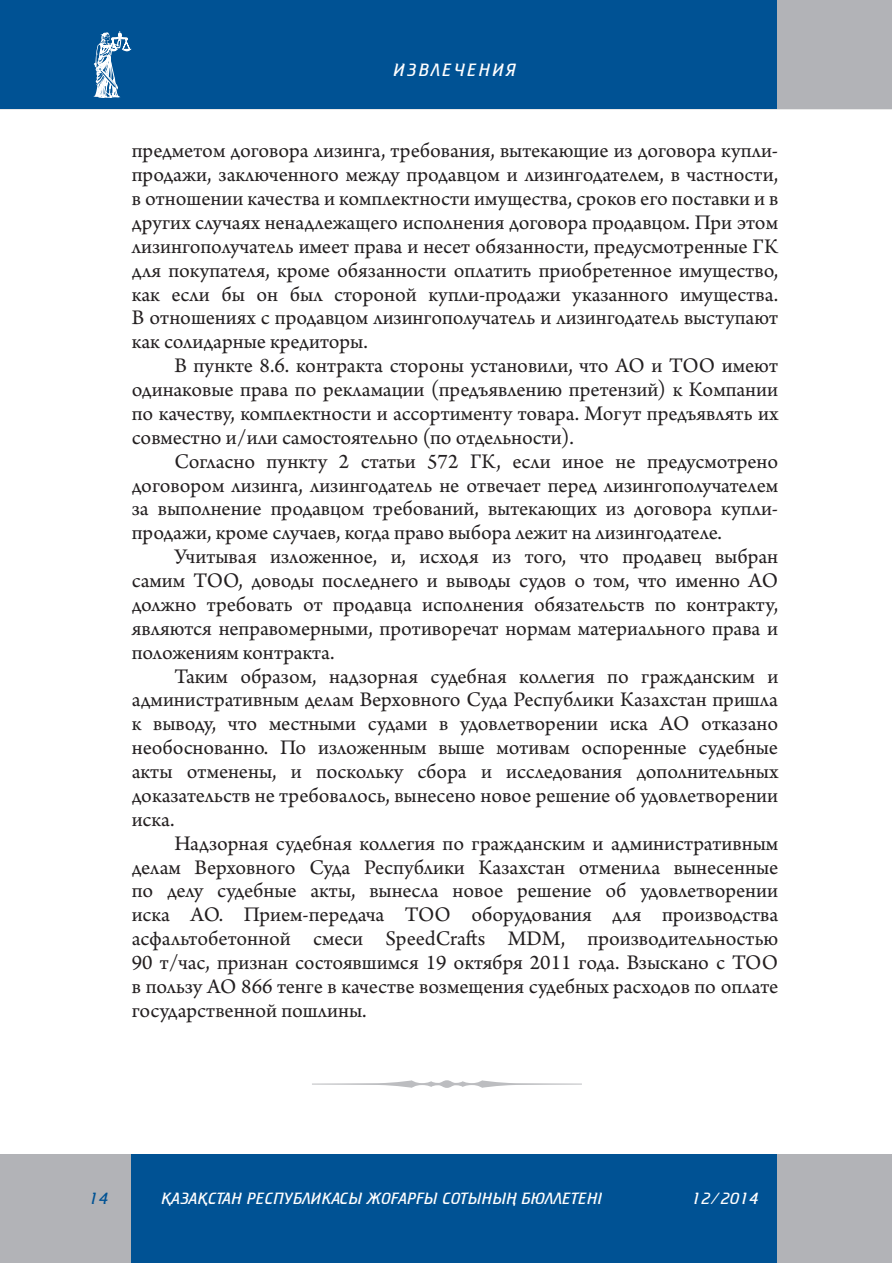
<style>
.page{position:relative;width:893px;height:1263px;background:#fff}
.page>*{position:absolute;margin:0;border:0;box-sizing:border-box;transform-origin:0 0}
.t1{font:21.9px/23.9px "Arno Pro";color:#231f20;text-align:justify}
.t2{font:300 18px "FK Cricket";letter-spacing:.11em;color:#fff}
.t3{font:300 16.5px "FK Cricket";color:#fff}
.t4{font:300 16.5px "FK Cricket";color:#005294}
</style>
<div class="page">
<div style="left:777px;top:1155px;width:114px;height:108px;background:#b2b3b7"></div>
<div style="left:130px;top:1155px;width:647px;height:108px;background:#005294"></div>
<div style="left:0;top:1155px;width:130px;height:108px;background:#b2b3b7"></div>
<div style="left:777px;top:0;width:114px;height:109px;background:#b2b3b7"></div>
<div style="left:0;top:0;width:777px;height:109px;background:#005294"></div>
<svg style="left:93px;top:31px;width:39px;height:67px"></svg>
<svg style="left:312px;top:1080px;width:270px;height:8px"></svg>
<p class="t2" style="left:394px;top:61px;width:124px">ИЗВЛЕЧЕНИЯ</p>
<p class="t1" style="left:132px;top:140px;width:648px">предметом договора лизинга, требования, вытекающие из договора купли&shy;продажи, заключенного между продавцом и лизингодателем, в частности, в отношении качества и комплектности имущества, сроков его поставки и в других случаях ненадлежащего исполнения договора продавцом. При этом лизингополучатель имеет права и несет обязанности, предусмотренные ГК для покупателя, кроме обязанности оплатить приобретенное имущество, как если бы он был стороной купли-продажи указанного имущества.<br>В отношениях с продавцом лизингополучатель и лизингодатель выступают как солидарные кредиторы.</p>
<p class="t1" style="left:132px;top:355px;width:648px;text-indent:43px">В пункте 8.6. контракта стороны установили, что АО и ТОО имеют одинаковые права по рекламации (предъявлению претензий) к Компании по качеству, комплектности и ассортименту товара. Могут предъявлять их совместно и/или самостоятельно (по отдельности).</p>
<p class="t1" style="left:132px;top:450px;width:648px;text-indent:43px">Согласно пункту 2 статьи 572 ГК, если иное не предусмотрено договором лизинга, лизингодатель не отвечает перед лизингополучателем за выполнение продавцом требований, вытекающих из договора купли&shy;продажи, кроме случаев, когда право выбора лежит на лизингодателе.</p>
<p class="t1" style="left:132px;top:546px;width:648px;text-indent:43px">Учитывая изложенное, и, исходя из того, что продавец выбран самим ТОО, доводы последнего и выводы судов о том, что именно АО должно требовать от продавца исполнения обязательств по контракту, являются неправомерными, противоречат нормам материального права и положениям контракта.</p>
<p class="t1" style="left:132px;top:665px;width:648px;text-indent:43px">Таким образом, надзорная судебная коллегия по гражданским и административным делам Верховного Суда Республики Казахстан пришла к выводу, что местными судами в удовлетворении иска АО отказано необоснованно. По изложенным выше мотивам оспоренные судебные акты отменены, и поскольку сбора и исследования дополнительных доказательств не требовалось, вынесено новое решение об удовлетворении иска.</p>
<p class="t1" style="left:132px;top:832px;width:648px;text-indent:43px">Надзорная судебная коллегия по гражданским и административным делам Верховного Суда Республики Казахстан отменила вынесенные по делу судебные акты, вынесла новое решение об удовлетворении иска АО. Прием-передача ТОО оборудования для производства асфальтобетонной смеси SpeedCrafts MDM, производительностью 90 т/час, признан состоявшимся 19 октября 2011 года. Взыскано с ТОО в пользу АО 866 тенге в качестве возмещения судебных расходов по оплате государственной пошлины.</p>
<p class="t4" style="left:89px;top:1190px;width:21px">14</p>
<p class="t3" style="left:162px;top:1190px;width:443px">¬АЗА¬СТАН РЕСПУБЛИКАСЫ ЖОªАРªЫ СОТЫНЫ£ БЮЛЛЕТЕНI</p>
<p class="t3" style="left:692px;top:1191px;width:69px">12/2014</p>
</div>
